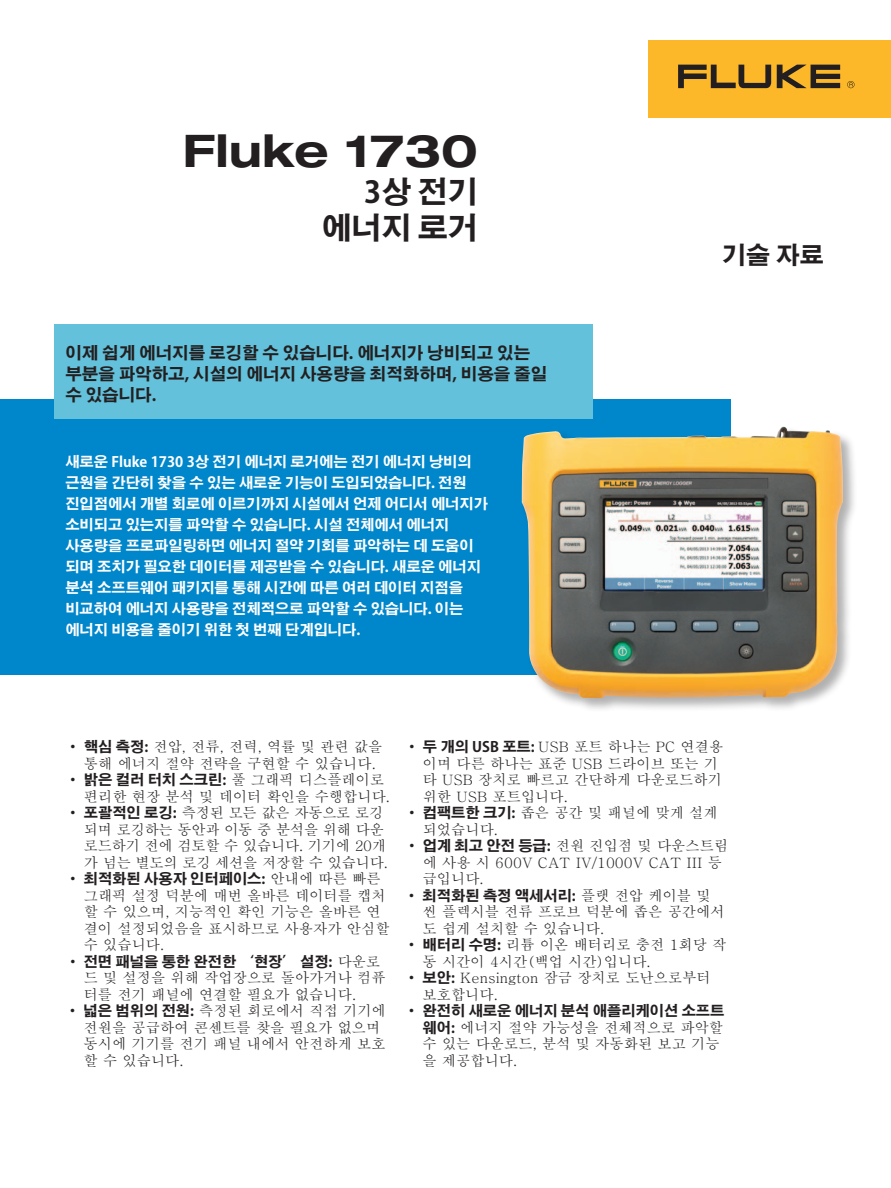
<style>
.page{position:relative;width:891px;height:1188px;background:#fff}
.page>*{position:absolute;margin:0;border:0;box-sizing:border-box;transform-origin:0 0}
.t1{font:700 expanded 45px "Helvetica Neue LT Std";color:#231f20}
.t2{font:700 30px/36px "Adobe Gothic Std";color:#231f20;text-align:right}
.t3{font:700 24px "Adobe Gothic Std";color:#231f20}
.t4{font:700 16.5px/21px "Adobe Gothic Std";color:#231f20}
.t5{font:500 14.25px/16.5px "Adobe Myungjo Std";color:#231f20}
.t6{font:700 14.25px/21px "Adobe Gothic Std";color:#fff}
.t7{font:700 14.25px "Adobe Gothic Std";color:#231f20}
.t8{font:500 14.25px/16.5px "Adobe Myungjo Std";letter-spacing:-.02em;color:#231f20}
.s1{font-family:"Adobe Gothic Std";font-weight:700}
.s2{font-family:"Adobe Myungjo Std";font-weight:500}
</style>
<div class="page">
<div style="left:0;top:400px;width:730px;height:275px;background:#0086cb"></div>
<div style="left:648px;top:40px;width:243px;height:78px;background:#fcb828"></div>
<svg style="left:777px;top:65px;width:63px;height:23px"></svg>
<svg style="left:678px;top:65px;width:93px;height:23px"></svg>
<svg style="left:847px;top:81px;width:8px;height:7px"></svg>
<div style="left:54px;top:324px;width:538px;height:94px;background:#63c1db"></div>
<div style="left:520px;top:425px;width:338px;height:287px;background:#231f20;opacity:.35"></div>
<img style="left:522px;top:427px;width:321px;height:271px">
<h1 class="t1" style="left:183px;top:123px;width:297px">Fluke 1730</h1>
<h2 class="t2" style="left:321px;top:175px;width:158px">3상 전기 에너지 로거</h2>
<p class="t4" style="left:65px;top:343px;width:483px">이제 쉽게 에너지를 로깅할 수 있습니다. 에너지가 낭비되고 있는 부분을 파악하고, 시설의 에너지 사용량을 최적화하며, 비용을 줄일 수 있습니다.</p>
<p class="t6" style="left:65px;top:451px;width:424px">새로운 Fluke 1730 3상 전기 에너지 로거에는 전기 에너지 낭비의 근원을 간단히 찾을 수 있는 새로운 기능이 도입되었습니다. 전원 진입점에서 개별 회로에 이르기까지 시설에서 언제 어디서 에너지가 소비되고 있는지를 파악할 수 있습니다. 시설 전체에서 에너지 사용량을 프로파일링하면 에너지 절약 기회를 파악하는 데 도움이 되며 조치가 필요한 데이터를 제공받을 수 있습니다. 새로운 에너지 분석 소프트웨어 패키지를 통해 시간에 따른 여러 데이터 지점을 비교하여 에너지 사용량을 전체적으로 파악할 수 있습니다. 이는 에너지 비용을 줄이기 위한 첫 번째 단계입니다.</p>
<h3 class="t3" style="left:722px;top:240px;width:103px">기술 자료</h3>
<p class="t5" style="left:84px;top:739px;width:300px;text-indent:-18px"><span class="s1">• 핵심 측정:</span> 전압, 전류, 전력, 역률 및 관련 값을 통해 에너지 절약 전략을 구현할 수 있습니다.</p>
<p class="t7" style="left:66px;top:771px;width:320px">• 밝은 컬러 터치 스크린: <span class="s2">풀 그래픽 디스플레이로</span></p>
<p class="t5" style="left:84px;top:788px;width:308px">편리한 현장 분석 및 데이터 확인을 수행합니다.</p>
<p class="t8" style="left:84px;top:805px;width:305px;text-indent:-18px"><span class="s1">• 포괄적인 로깅:</span> 측정된 모든 값은 자동으로 로깅 되며 로깅하는 동안과 이동 중 분석을 위해 다운 로드하기 전에 검토할 수 있습니다. 기기에 20개 가 넘는 별도의 로깅 세션을 저장할 수 있습니다.</p>
<p class="t7" style="left:66px;top:870px;width:317px">• 최적화된 사용자 인터페이스: <span class="s2">안내에 따른 빠른</span></p>
<p class="t5" style="left:84px;top:887px;width:307px">그래픽 설정 덕분에 매번 올바른 데이터를 캡처 할 수 있으며, 지능적인 확인 기능은 올바른 연 결이 설정되었음을 표시하므로 사용자가 안심할 수 있습니다.</p>
<p class="t7" style="left:66px;top:953px;width:316px">• 전면 패널을 통한 완전한 ‘현장’ 설정: <span class="s2">다운로</span></p>
<p class="t5" style="left:84px;top:970px;width:304px">드 및 설정을 위해 작업장으로 돌아가거나 컴퓨 터를 전기 패널에 연결할 필요가 없습니다.</p>
<p class="t5" style="left:84px;top:1003px;width:304px;text-indent:-18px"><span class="s1">• 넓은 범위의 전원:</span> 측정된 회로에서 직접 기기에 전원을 공급하여 콘센트를 찾을 필요가 없으며 동시에 기기를 전기 패널 내에서 안전하게 보호 할 수 있습니다.</p>
<p class="t5" style="left:423px;top:739px;width:302px;text-indent:-18px"><span class="s1">• 두 개의 USB 포트:</span> USB 포트 하나는 PC 연결용 이며 다른 하나는 표준 USB 드라이브 또는 기 타 USB 장치로 빠르고 간단하게 다운로드하기 위한 USB 포트입니다.</p>
<p class="t5" style="left:423px;top:805px;width:297px;text-indent:-18px"><span class="s1">• 컴팩트한 크기:</span> 좁은 공간 및 패널에 맞게 설계 되었습니다.</p>
<p class="t5" style="left:423px;top:838px;width:307px;text-indent:-18px"><span class="s1">• 업계 최고 안전 등급:</span> 전원 진입점 및 다운스트림 에 사용 시 600V CAT IV/1000V CAT III 등 급입니다.</p>
<p class="t7" style="left:405px;top:887px;width:307px">• 최적화된 측정 액세서리: <span class="s2">플랫 전압 케이블 및</span></p>
<p class="t5" style="left:423px;top:904px;width:304px">씬 플렉시블 전류 프로브 덕분에 좁은 공간에서 도 쉽게 설치할 수 있습니다.</p>
<p class="t5" style="left:423px;top:937px;width:305px;text-indent:-18px"><span class="s1">• 배터리 수명:</span> 리튬 이온 배터리로 충전 1회당 작 동 시간이 4시간(백업 시간)입니다.</p>
<p class="t5" style="left:423px;top:970px;width:290px;text-indent:-18px"><span class="s1">• 보안:</span> Kensington 잠금 장치로 도난으로부터 보호합니다.</p>
<p class="t7" style="left:405px;top:1002px;width:321px">• 완전히 새로운 에너지 분석 애플리케이션 소프트</p>
<p class="t5" style="left:423px;top:1019px;width:302px"><span class="s1">웨어:</span> 에너지 절약 가능성을 전체적으로 파악할 수 있는 다운로드, 분석 및 자동화된 보고 기능 을 제공합니다.</p>
</div>
